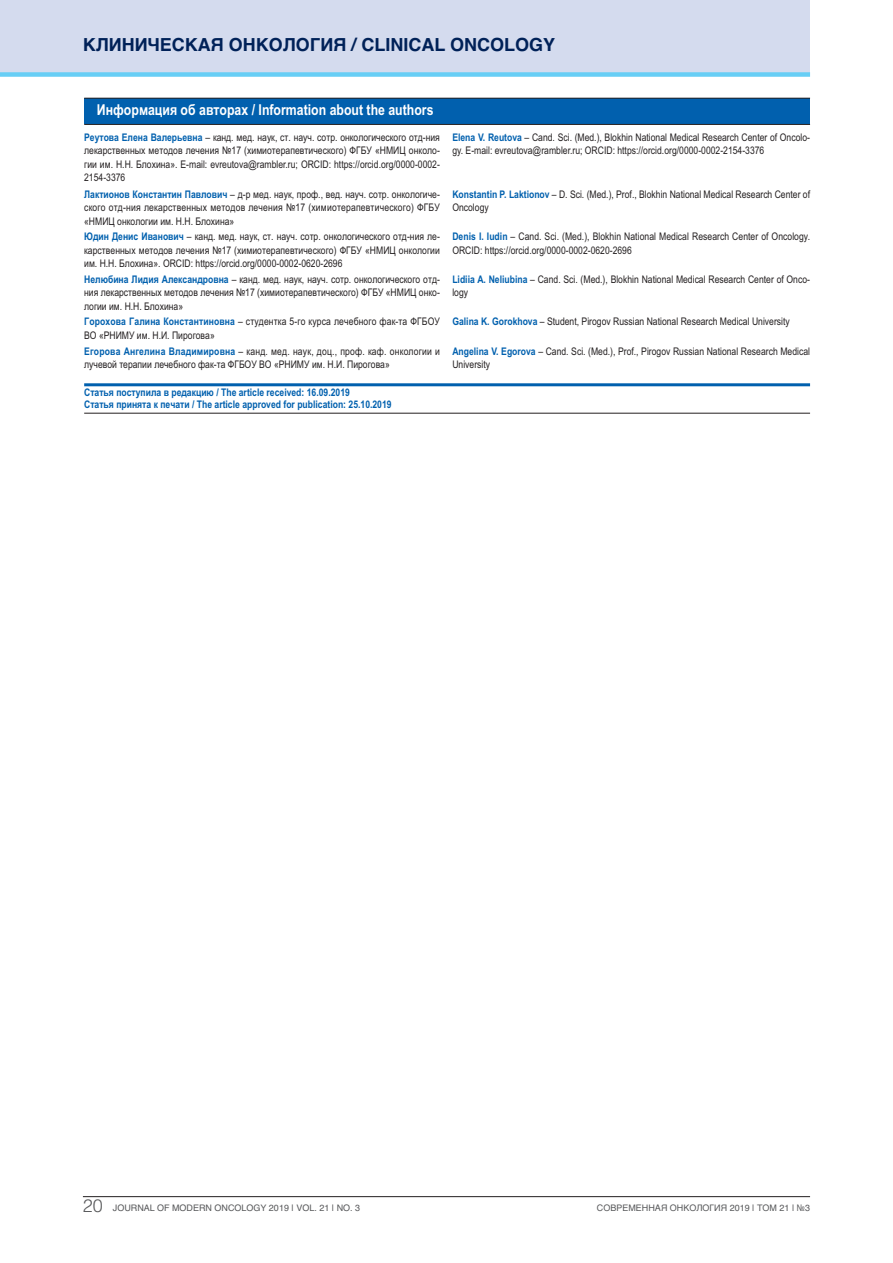
<style>
.page{position:relative;width:893px;height:1263px;background:#fff}
.page>*{position:absolute;margin:0;border:0;box-sizing:border-box;transform-origin:0 0}
.t1{font:700 18px "Helvetica";color:#002158}
.t2{font:700 15px "Arial Narrow";color:#fff}
.t3{font:10.5px/13.5px "Arial Narrow";color:#231f20}
.t4{font:700 10.5px/12px "Arial Narrow";color:#0160ae}
.t5{font:9px "Helvetica";color:#57585a}
.s1{font-weight:700;color:#0160ae}
.s2{font-weight:300;font-size:18px}
</style>
<div class="page">
<div style="left:0;top:0;width:810px;height:74px;background:#d4dbee"></div>
<div style="left:0;top:72px;width:810px;height:5px;background:#67cef5"></div>
<hr style="left:83px;top:1196px;width:727px;height:1px;background:#231f20">
<div style="left:84px;top:98px;width:726px;height:26px;background:#0160ae"></div>
<hr style="left:84px;top:98px;width:726px;height:1px;background:#231f20">
<hr style="left:84px;top:124px;width:726px;height:1px;background:#231f20">
<hr style="left:84px;top:383px;width:726px;height:3px;background:#0160ae">
<hr style="left:84px;top:413px;width:726px;height:1px;background:#231f20">
<h1 class="t1" style="left:83px;top:34px;width:474px">КЛИНИЧЕСКАЯ ОНКОЛОГИЯ / CLINICAL ONCOLOGY</h1>
<h2 class="t2" style="left:97px;top:101px;width:338px">Информация об авторах / Information about the authors</h2>
<p class="t3" style="left:84px;top:131px;width:357px;text-align:justify"><span class="s1">Реутова Елена Валерьевна</span> – канд. мед. наук, ст. науч. сотр. онкологического отд-ния лекарственных методов лечения №17 (химиотерапевтического) ФГБУ «НМИЦ онколо&shy;гии им. Н.Н. Блохина». E-mail: evreutova@rambler.ru; ORCID: https://orcid.org/0000-0002- 2154-3376</p>
<p class="t3" style="left:452px;top:131px;width:359px"><span class="s1">Elena V. Reutova</span> – Cand. Sci. (Med.), Blokhin National Medical Research Center of Oncolo&shy;gy. E-mail: evreutova@rambler.ru; ORCID: https://orcid.org/0000-0002-2154-3376</p>
<p class="t3" style="left:84px;top:187px;width:357px;text-align:justify"><span class="s1">Лактионов Константин Павлович</span> – д-р мед. наук, проф., вед. науч. сотр. онкологиче&shy;ского отд-ния лекарственных методов лечения №17 (химиотерапевтического) ФГБУ «НМИЦ онкологии им. Н.Н. Блохина»</p>
<p class="t3" style="left:452px;top:187px;width:359px"><span class="s1">Konstantin P. Laktionov</span> – D. Sci. (Med.), Prof., Blokhin National Medical Research Center of<br>Oncology</p>
<p class="t3" style="left:84px;top:230px;width:357px;text-align:justify"><span class="s1">Юдин Денис Иванович</span> – канд. мед. наук, ст. науч. сотр. онкологического отд-ния ле&shy;карственных методов лечения №17 (химиотерапевтического) ФГБУ «НМИЦ онкологии им. Н.Н. Блохина». ORCID: https://orcid.org/0000-0002-0620-2696</p>
<p class="t3" style="left:452px;top:230px;width:359px"><span class="s1">Denis I. Iudin</span> – Cand. Sci. (Med.), Blokhin National Medical Research Center of Oncology.<br>ORCID: https://orcid.org/0000-0002-0620-2696</p>
<p class="t3" style="left:84px;top:272px;width:357px;text-align:justify"><span class="s1">Нелюбина Лидия Александровна</span> – канд. мед. наук, науч. сотр. онкологического отд&shy;ния лекарственных методов лечения №17 (химиотерапевтического) ФГБУ «НМИЦ онко&shy;логии им. Н.Н. Блохина»</p>
<p class="t3" style="left:452px;top:272px;width:359px"><span class="s1">Lidiia A. Neliubina</span> – Cand. Sci. (Med.), Blokhin National Medical Research Center of Onco&shy;logy</p>
<p class="t3" style="left:84px;top:315px;width:357px"><span class="s1">Горохова Галина Константиновна</span> – студентка 5-го курса лечебного фак-та ФГБОУ<br>ВО «РНИМУ им. Н.И. Пирогова»</p>
<p class="t3" style="left:452px;top:315px;width:339px"><span class="s1">Galina K. Gorokhova</span> – Student, Pirogov Russian National Research Medical University</p>
<p class="t3" style="left:84px;top:344px;width:357px"><span class="s1">Егорова Ангелина Владимировна</span> – канд. мед. наук, доц., проф. каф. онкологии и лучевой терапии лечебного фак-та ФГБОУ ВО «РНИМУ им. Н.И. Пирогова»</p>
<p class="t3" style="left:452px;top:344px;width:359px"><span class="s1">Angelina V. Egorova</span> – Cand. Sci. (Med.), Prof., Pirogov Russian National Research Medical<br>University</p>
<p class="t4" style="left:84px;top:387px;width:309px">Статья поступила в редакцию / The article received: 16.09.2019<br>Статья принята к печати / The article approved for publication: 25.10.2019</p>
<p class="t5" style="left:83px;top:1202px;width:279px"><span class="s2">20</span> JOURNAL OF MODERN ONCOLOGY 2019 | VOL. 21 | NO. 3</p>
<p class="t5" style="left:597px;top:1202px;width:215px">современная онкология 2019 | том 21 | №3</p>
</div>
